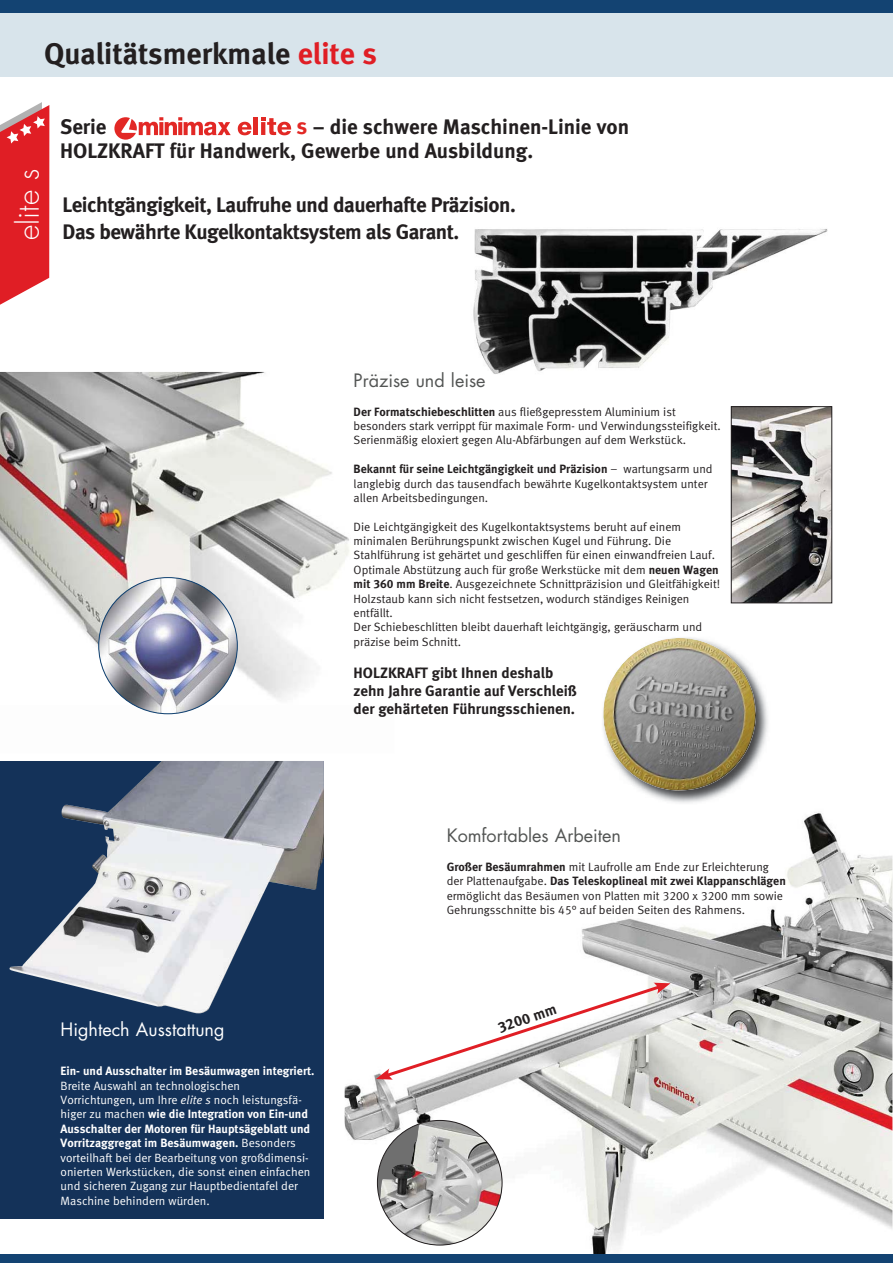
<style>
.page{position:relative;width:893px;height:1263px;background:#fff}
.page>*{position:absolute;margin:0;border:0;box-sizing:border-box;transform-origin:0 0}
.t1{font:30px "Meta Bold LF";color:#231f20}
.t2{font:300 30px "Futura Std";color:#fff}
.t3{font:21px/27px "Meta Bold LF";letter-spacing:-.025em;color:#231f20}
.t4{font:21px/24px "Meta Bold LF";color:#231f20}
.t5{font:18px "Futura Std";color:#535554}
.t6{font:18px "Futura Std";color:#fff}
.t7{font:15px/18px "Meta Bold LF";color:#231f20}
.t8{font:12px/14.4px "Meta Normal LF";color:#231f20}
.t9{font:12px/14.4px "Meta Normal LF";color:#fff}
.t10{font:12px/14.4px "Meta Bold LF";color:#fff}
.t11{font:12px "Meta Bold LF";color:#231f20}
.s1{color:#e01e25}
.s2{font-size:22.5px;color:#e22825}
.s3{color:#575655}
.s4{font-family:"Meta Bold LF"}
.s5{font-family:"Meta Normal LF"}
.s6{font-style:italic}
</style>
<div class="page">
<div style="left:0;top:0;width:893px;height:77px;background:#d8e4eb"></div>
<div style="left:0;top:0;width:893px;height:13px;background:#134372"></div>
<div style="left:0;top:761px;width:324px;height:458px;background:#143259"></div>
<img style="left:9px;top:761px;width:315px;height:252px">
<img style="left:0;top:372px;width:349px;height:343px">
<img style="left:643px;top:637px;width:125px;height:166px">
<img style="left:603px;top:638px;width:153px;height:153px">
<img style="left:344px;top:812px;width:549px;height:442px">
<img style="left:99px;top:578px;width:138px;height:136px;border-radius:50%">
<img style="left:733px;top:408px;width:97px;height:193px">
<div style="left:731px;top:406px;width:101px;height:197px;border:1px solid #231f20"></div>
<svg style="left:376px;top:983px;width:294px;height:97px"></svg>
<img style="left:380px;top:1120px;width:122px;height:125px">
<svg style="left:114px;top:117px;width:117px;height:23px"></svg>
<hr style="left:254px;top:117px;width:4px;height:18px;background:#e22925">
<svg style="left:238px;top:122px;width:13px;height:13px"></svg>
<svg style="left:261px;top:117px;width:30px;height:18px"></svg>
<svg style="left:261px;top:122px;width:4px;height:13px"></svg>
<img style="left:473px;top:229px;width:355px;height:145px">
<img style="left:473px;top:372px;width:12px;height:2px">
<svg style="left:0;top:102px;width:49px;height:203px;background:#e24147"></svg>
<div style="left:0;top:1254px;width:893px;height:9px;background:#134372"></div>
<h1 class="t1" style="left:44px;top:43px;width:334px">Qualitätsmerkmale <span class="s1">elite s</span></h1>
<h1 class="t2" style="left:11px;top:240px;width:73px;rotate:-90deg">elite s</h1>
<h2 class="t4" style="left:60px;top:116px;width:570px;text-indent:236px"><span class="s2">s</span> – die schwere Maschinen-Linie von<br>HOLZKRAFT für Handwerk, Gewerbe und Ausbildung.</h2>
<h2 class="t3" style="left:60px;top:115px;width:48px">Serie</h2>
<h2 class="t3" style="left:63px;top:193px;width:455px">Leichtgängigkeit, Laufruhe und dauerhafte Präzision.<br>Das bewährte Kugelkontaktsystem als Garant.</h2>
<h3 class="t5" style="left:354px;top:372px;width:133px">Präzise und lei<span class="s3">se</span></h3>
<p class="t8" style="left:354px;top:405px;width:368px"><span class="s4">Der Formatschiebeschlitten</span> aus fließgepresstem Aluminium ist besonders stark verrippt für maximale Form- und Verwindungssteifigkeit.<br>Serienmäßig eloxiert gegen Alu-Abfärbungen auf dem Werkstück.</p>
<p class="t11" style="left:354px;top:465px;width:361px">Bekannt für seine Leichtgängigkeit und Präzision <span class="s5">– wartungsarm und</span></p>
<p class="t8" style="left:354px;top:477px;width:355px">langlebig durch das tausendfach bewährte Kugelkontaktsystem unter allen Arbeits bedingungen.</p>
<p class="t8" style="left:354px;top:520px;width:368px">Die Leichtgängigkeit des Kugelkontaktsystems beruht auf einem minimalen Berührungs punkt zwischen Kugel und Führung. Die Stahlführung ist gehärtet und geschliffen für einen einwandfreien Lauf.<br>Optimale Abstützung auch für große Werkstücke mit dem <span class="s4">neuen Wagen mit 360 mm Breite</span>. Ausgezeichnete Schnittpräzision und Gleitfähigkeit!<br>Holzstaub kann sich nicht festsetzen, wodurch ständiges Reinigen entfällt.<br>Der Schiebeschlitten bleibt dauerhaft leichtgängig, geräuscharm und präzise beim Schnitt.</p>
<p class="t7" style="left:354px;top:665px;width:225px">HOLZKRAFT gibt Ihnen deshalb zehn Jahre Garantie auf Verschleiß der gehärteten Führungsschienen.</p>
<h3 class="t6" style="left:61px;top:1021px;width:165px">Hightech Ausstattung</h3>
<p class="t10" style="left:61px;top:1065px;width:255px">Ein- und Ausschalter im Besäumwagen integriert.</p>
<p class="t9" style="left:61px;top:1079px;width:243px">Breite Auswahl an technologischen<br>Vorrichtungen, um Ihre <span class="s6">elite s</span> noch leistungsfä-</p>
<p class="t10" style="left:61px;top:1108px;width:251px"><span class="s5">higer zu machen</span> wie die Integration von Ein-und<br>Ausschalter der Motoren für Hauptsägeblatt und<br>Vorritzaggregat im Besäumwagen. <span class="s5">Besonders</span></p>
<p class="t9" style="left:61px;top:1151px;width:251px">vorteilhaft bei der Bearbeitung von großdimensi&shy;onierten Werkstücken, die sonst einen einfachen und sicheren Zugang zur Hauptbedientafel der Maschine behindern würden.</p>
<h3 class="t5" style="left:447px;top:827px;width:176px">Komfortables Arbeiten</h3>
<p class="t8" style="left:447px;top:860px;width:324px"><span class="s4">Großer Besäumrahmen</span> mit Laufrolle am Ende zur Erleichterung</p>
<p class="t11" style="left:447px;top:877px;width:341px"><span class="s5">der Plattenaufgabe.</span> Das Teleskoplineal mit zwei Klappanschlägen</p>
<p class="t8" style="left:447px;top:889px;width:338px">ermöglicht das Besäumen von Platten mit 3200 x 3200 mm sowie<br>Gehrungsschnitte bis 45° auf beiden Seiten des Rahmens.</p>
<p class="t7" style="left:496px;top:1020px;width:63px;rotate:-19deg">3200 mm</p>
</div>
